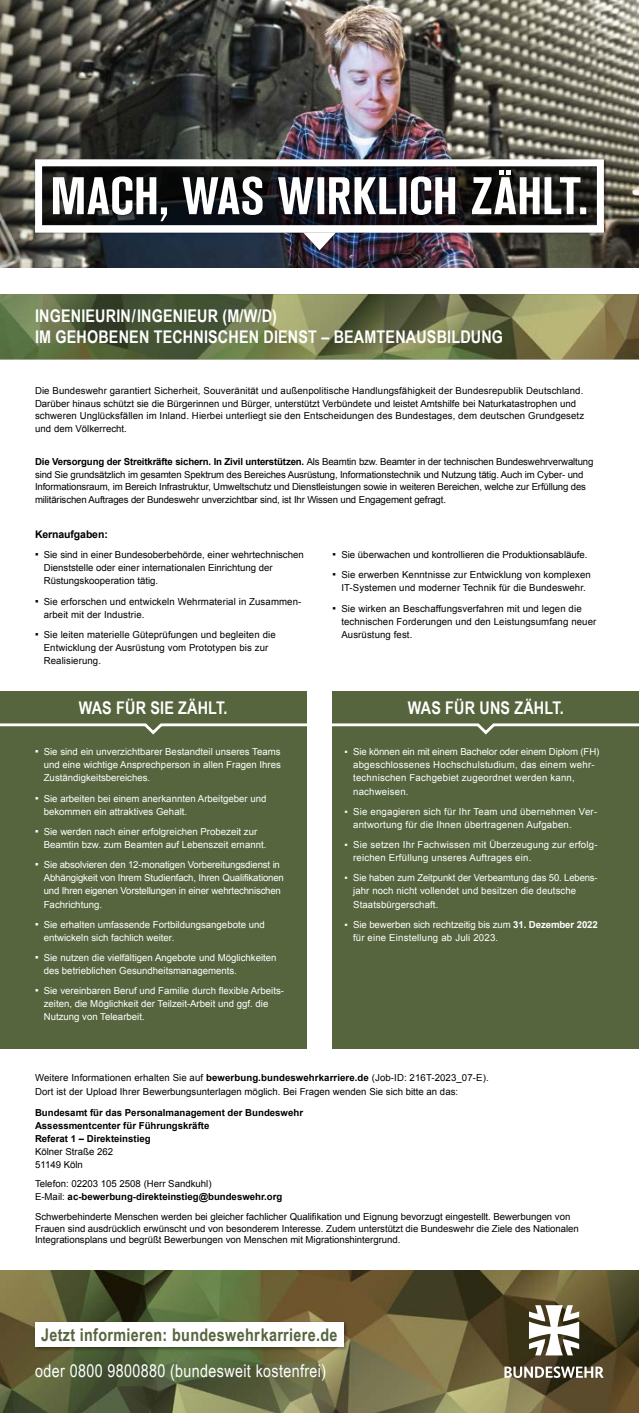
<style>
.page{position:relative;width:639px;height:1413px;background:#fff}
.page>*{position:absolute;margin:0;border:0;box-sizing:border-box;transform-origin:0 0}
.t1{font:700 17.5px/21px "Arial Narrow";letter-spacing:.01em;color:#fff}
.t2{font:700 17.5px "Arial Narrow";letter-spacing:.02em;color:#56653d}
.t3{font:17.5px "Arial Narrow";letter-spacing:.02em;color:#fff}
.t4{font:700 10.5px "Arial";letter-spacing:-.01em;color:#000}
.t5{font:9.62px/13.1px "Arial";color:#000}
.t6{font:9.62px/13.1px "Arial";color:#fff}
.t7{font:9.62px/13.1px "Arial";letter-spacing:.02em;color:#fff}
.t8{font:700 9.62px/13.1px "Arial";color:#000}
.s1{font-weight:700}
.s2{font-family:"Akzidenz Grotesk BQ";font-size:10.5px}
.s3{font-weight:400}
</style>
<div class="page">
<img style="left:0;top:1270px;width:639px;height:142px">
<div style="left:332px;top:691px;width:307px;height:356px;background:#56653d"></div>
<svg style="left:332px;top:723px;width:307px;height:12px"></svg>
<div style="left:0;top:691px;width:306px;height:356px;background:#56653d"></div>
<svg style="left:0;top:722px;width:307px;height:14px"></svg>
<svg style="left:504px;top:1366px;width:99px;height:11px"></svg>
<svg style="left:529px;top:1304px;width:50px;height:51px"></svg>
<img style="left:0;top:0;width:639px;height:268px">
<div style="left:34px;top:1320px;width:314px;height:31px;background:#000;opacity:.4"></div>
<div style="left:35px;top:1322px;width:308px;height:24px;background:#fff"></div>
<img style="left:0;top:294px;width:639px;height:65px">
<div style="left:35px;top:159px;width:570px;height:75px;background:#000;opacity:.4"></div>
<svg style="left:43px;top:167px;width:553px;height:57px;background:#131314"></svg>
<div style="left:35px;top:159px;width:569px;height:73px;border:7px solid #fff"></div>
<div style="left:303px;top:232px;width:35px;height:20px;background:#000;opacity:.4"></div>
<svg style="left:303px;top:232px;width:33px;height:18px"></svg>
<div style="left:35px;top:225px;width:569px;height:7px;background:#fff"></div>
<div style="left:53px;top:176px;width:535px;height:47px;background:#000;opacity:.4"></div>
<svg style="left:53px;top:170px;width:533px;height:51px"></svg>
<h1 class="t1" style="left:35px;top:305px;width:469px">INGENIEURIN/INGENIEUR (M/W/D)<br>IM GEHOBENEN TECHNISCHEN DIENST – BEAMTENAUSBILDUNG</h1>
<p class="t5" style="left:35px;top:384px;width:551px;line-height:12.6px">Die Bundeswehr garantiert Sicherheit, Souveränität und außenpolitische Handlungsfähigkeit der Bundesrepublik Deutschland.<br>Darüber hinaus schützt sie die Bürgerinnen und Bürger, unterstützt Verbündete und leistet Amtshilfe bei Naturkatastrophen und schweren Unglücksfällen im Inland. Hierbei unterliegt sie den Entscheidungen des Bundestages, dem deutschen Grundgesetz und dem Völkerrecht.</p>
<p class="t5" style="left:35px;top:455px;width:560px;line-height:12.6px"><span class="s1">Die Versorgung der Streitkräfte sichern. In Zivil unterstützen.</span> Als Beamtin bzw. Beamter in der technischen Bundeswehrverwaltung sind Sie grundsätzlich im gesamten Spektrum des Bereiches Ausrüstung, Informationstechnik und Nutzung tätig. Auch im Cyber- und Informationsraum, im Bereich Infrastruktur, Umweltschutz und Dienstleistungen sowie in weiteren Bereichen, welche zur Erfüllung des militärischen Auftrages der Bundeswehr unverzichtbar sind, ist Ihr Wissen und Engagement gefragt.</p>
<p class="t4" style="left:35px;top:527px;width:74px">Kernaufgaben:</p>
<p class="t5" style="left:44px;top:548px;width:262px;text-indent:-9px"><span class="s2">•</span> Sie sind in einer Bundesoberbehörde, einer wehrtechnischen<br>Dienststelle oder einer internationalen Einrichtung der<br>Rüstungskooperation tätig.</p>
<p class="t5" style="left:44px;top:594px;width:259px;text-indent:-9px"><span class="s2">•</span> Sie erforschen und entwickeln Wehrmaterial in Zusammen&shy;arbeit mit der Industrie.</p>
<p class="t5" style="left:44px;top:628px;width:233px;text-indent:-9px"><span class="s2">•</span> Sie leiten materielle Güteprüfungen und begleiten die<br>Entwicklung der Ausrüstung vom Prototypen bis zur<br>Realisierung.</p>
<h1 class="t1" style="left:79px;top:696px;width:150px">WAS FÜR SIE ZÄHLT.</h1>
<p class="t6" style="left:44px;top:745px;width:239px;text-align:justify;text-indent:-9px"><span class="s2">•</span> Sie sind ein unverzichtbarer Bestandteil unseres Teams und eine wichtige Ansprechperson in allen Fragen Ihres Zuständigkeitsbereiches.</p>
<p class="t6" style="left:44px;top:791px;width:224px;text-indent:-9px"><span class="s2">•</span> Sie arbeiten bei einem anerkannten Arbeitgeber und bekommen ein attraktives Gehalt.</p>
<p class="t6" style="left:44px;top:825px;width:224px;text-indent:-9px"><span class="s2">•</span> Sie werden nach einer erfolgreichen Probezeit zur<br>Beamtin bzw. zum Beamten auf Lebenszeit ernannt.</p>
<p class="t6" style="left:44px;top:858px;width:242px;text-indent:-9px"><span class="s2">•</span> Sie absolvieren den 12-monatigen Vorbereitungsdienst in Abhängigkeit von Ihrem Studienfach, Ihren Qualifikationen und Ihren eigenen Vorstellungen in einer wehrtechnischen Fachrichtung.</p>
<p class="t6" style="left:44px;top:917px;width:222px;text-indent:-9px"><span class="s2">•</span> Sie erhalten umfassende Fortbildungsangebote und entwickeln sich fachlich weiter.</p>
<p class="t6" style="left:44px;top:951px;width:234px;text-indent:-9px"><span class="s2">•</span> Sie nutzen die vielfältigen Angebote und Möglichkeiten des betrieblichen Gesundheitsmanagements.</p>
<p class="t6" style="left:44px;top:984px;width:242px;text-indent:-9px"><span class="s2">•</span> Sie vereinbaren Beruf und Familie durch flexible Arbeits&shy;zeiten, die Möglichkeit der Teilzeit-Arbeit und ggf. die<br>Nutzung von Telearbeit.</p>
<p class="t5" style="left:332px;top:548px;width:256px"><span class="s2">•</span> Sie überwachen und kontrollieren die Produktionsabläufe.</p>
<p class="t5" style="left:332px;top:568px;width:260px;text-align:center"><span class="s2">•</span> Sie erwerben Kenntnisse zur Entwicklung von komplexen<br>IT-Systemen und moderner Technik für die Bundeswehr.</p>
<p class="t5" style="left:341px;top:601px;width:256px;text-indent:-9px"><span class="s2">•</span> Sie wirken an Beschaffungsverfahren mit und legen die technischen Forderungen und den Leistungsumfang neuer<br>Ausrüstung fest.</p>
<h1 class="t1" style="left:408px;top:696px;width:157px">WAS FÜR UNS ZÄHLT.</h1>
<p class="t7" style="left:353px;top:745px;width:248px;text-indent:-9px">▪ Sie können ein mit einem Bachelor oder einem Diplom (FH) abgeschlossenes Hochschulstudium, das einem wehr&shy;technischen Fachgebiet zugeordnet werden kann, nachweisen.</p>
<p class="t7" style="left:353px;top:804px;width:245px;text-indent:-9px">▪ Sie engagieren sich für Ihr Team und übernehmen Ver&shy;antwortung für die Ihnen übertragenen Aufgaben.</p>
<p class="t7" style="left:353px;top:838px;width:246px;text-indent:-9px">▪ Sie setzen Ihr Fachwissen mit Überzeugung zur erfolg&shy;reichen Erfüllung unseres Auftrages ein.</p>
<p class="t6" style="left:353px;top:871px;width:246px;text-indent:-9px">▪ Sie haben zum Zeitpunkt der Verbeamtung das 50. Lebens&shy;jahr noch nicht vollendet und besitzen die deutsche<br>Staatsbürgerschaft.</p>
<p class="t6" style="left:353px;top:917px;width:246px;text-indent:-9px">▪ Sie bewerben sich rechtzeitig bis zum <span class="s1">31. Dezember 2022 </span>für eine Einstellung ab Juli 2023.</p>
<p class="t5" style="left:35px;top:1071px;width:455px">Weitere Informationen erhalten Sie auf <span class="s1">bewerbung.bundeswehrkarriere.de</span> (Job-ID: 216T-2023_07-E).<br>Dort ist der Upload Ihrer Bewerbungsunterlagen möglich. Bei Fragen wenden Sie sich bitte an das:</p>
<p class="t8" style="left:35px;top:1105px;width:269px">Bundesamt für das Personalmanagement der Bundeswehr<br>Assessmentcenter für Führungskräfte<br>Referat 1 – Direkteinstieg</p>
<p class="t5" style="left:35px;top:1144px;width:80px">Kölner Straße 262<br>51149 Köln</p>
<p class="t8" style="left:35px;top:1177px;width:249px"><span class="s3">Telefon: 02203 105 2508 (Herr Sandkuhl)<br>E-Mail:</span> ac-bewerbung-direkteinstieg@bundeswehr.org</p>
<p class="t5" style="left:35px;top:1210px;width:545px;line-height:11.5px">Schwerbehinderte Menschen werden bei gleicher fachlicher Qualifikation und Eignung bevorzugt eingestellt. Bewerbungen von<br>Frauen sind ausdrücklich erwünscht und von besonderem Interesse. Zudem unterstützt die Bundeswehr die Ziele des Nationalen<br>Integrationsplans und begrüßt Bewerbungen von Menschen mit Migrationshintergrund.</p>
<h1 class="t2" style="left:41px;top:1321px;width:298px">Jetzt informieren: bundeswehrkarriere.de</h1>
<h1 class="t3" style="left:35px;top:1357px;width:292px">oder 0800 9800880 (bundesweit kostenfrei)</h1>
</div>
